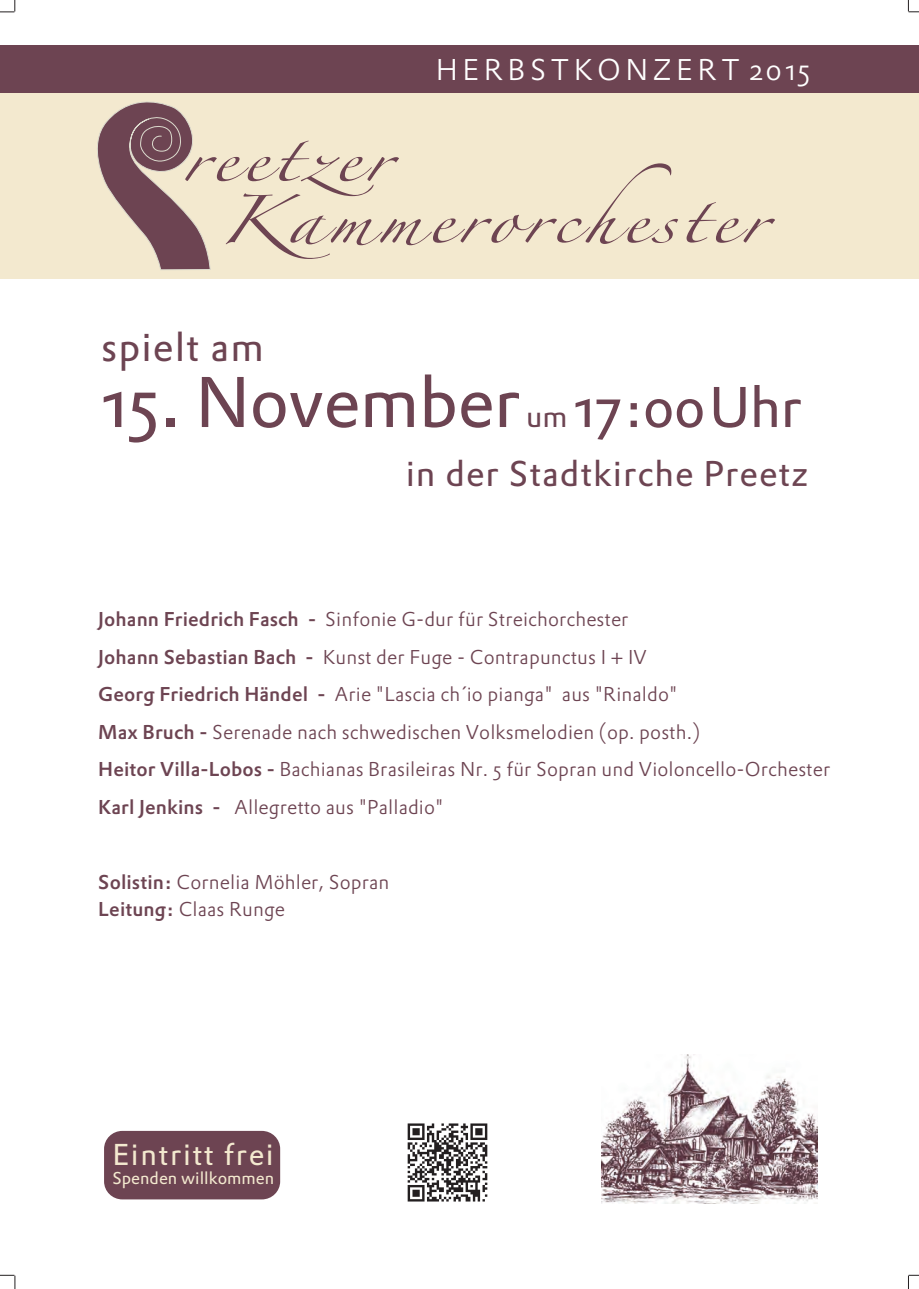
<style>
.page{position:relative;width:919px;height:1289px;background:#fff}
.page>*{position:absolute;margin:0;border:0;box-sizing:border-box;transform-origin:0 0}
.t1{font:75px "Prokyon Rom Reg Normal";letter-spacing:-.01em;color:#6d4452}
.t2{font:60px "Prokyon Rom Reg Normal";letter-spacing:-.01em;color:#6d4452}
.t3{font:42.9px/61.5px "Zapfino";letter-spacing:.1em;color:#6d4452;scale:1.18 1}
.t4{font:42px "Prokyon Rom Reg Normal";letter-spacing:.025em;color:#6d4452}
.t5{font:37.5px "Prokyon Rom Reg Normal";letter-spacing:.025em;color:#6d4452}
.t6{font:31.65px "Prokyon Rom Reg Normal";letter-spacing:.05em;color:#f3e9cf}
.t7{font:31.5px "Prokyon Rom Light Normal";letter-spacing:.14em;color:#fff}
.t8{font:21px/37.5px "Prokyon Rom Light Normal";letter-spacing:.005em;color:#6d4452}
.t9{font:18px "Prokyon Rom Reg Normal";color:#f3e9cf}
.s1{font-size:31.5px}
.s2{font-family:"Prokyon Rom Med Normal"}
.s3{font-family:"Myriad Pro"}
</style>
<div class="page">
<div style="left:104px;top:1130px;width:176px;height:69px;background:#6d4452;border-radius:18px"></div>
<div style="left:0;top:93px;width:918px;height:185px;background:#f3e9cf"></div>
<svg style="left:97px;top:101px;width:114px;height:169px"></svg>
<svg style="left:0;top:0;width:16px;height:13px"></svg>
<svg style="left:908px;top:0;width:10px;height:13px"></svg>
<svg style="left:0;top:1274px;width:16px;height:14px"></svg>
<svg style="left:908px;top:1274px;width:10px;height:14px"></svg>
<div style="left:0;top:46px;width:918px;height:47px;background:#6d4452"></div>
<img style="left:601px;top:1054px;width:216px;height:149px">
<img style="left:407px;top:1123px;width:81px;height:79px">
<h3 class="t7" style="left:435px;top:54px;width:376px">HERBSTKONZERT 2015</h3>
<h3 class="t3" style="left:219px;top:135px;width:464px;text-indent:-36px">reetzer<br>Kammerorchester</h3>
<h3 class="t4" style="left:101px;top:326px;width:164px">spielt am</h3>
<h1 class="t1" style="left:101px;top:364px;width:421px">15. November</h1>
<h2 class="t2" style="left:526px;top:376px;width:277px"><span class="s1">um</span> 17:00Uhr</h2>
<h3 class="t5" style="left:405px;top:454px;width:404px">in der Stadtkirche Preetz</h3>
<p class="t8" style="left:98px;top:601px;width:733px"><span class="s2">Johann Friedrich Fasch -</span> Sinfonie G-dur für Streichorchester<br><span class="s2">Johann Sebastian Bach -</span> Kunst der Fuge - Contrapunctus I <span class="s3">+</span> IV<br><span class="s2">Georg Friedrich Händel -</span> Arie "Lascia ch<span class="s3">´</span>io pianga" aus "Rinaldo"<br><span class="s2">Max Bruch -</span> Serenade nach schwedischen Volksmelodien (op. posth.)<br><span class="s2">Heitor Villa-Lobos -</span> Bachianas Brasileiras Nr. 5 für Sopran und Violoncello-Orchester <span class="s2">Karl Jenkins -</span> Allegretto aus "Palladio"</p>
<p class="t8" style="left:98px;top:869px;width:293px;line-height:27px"><span class="s2">Solistin:</span> Cornelia Möhler, Sopran<br><span class="s2">Leitung:</span> Claas Runge</p>
<h3 class="t6" style="left:112px;top:1138px;width:163px">Eintritt frei</h3>
<p class="t9" style="left:112px;top:1169px;width:163px">Spenden willkommen</p>
</div>
